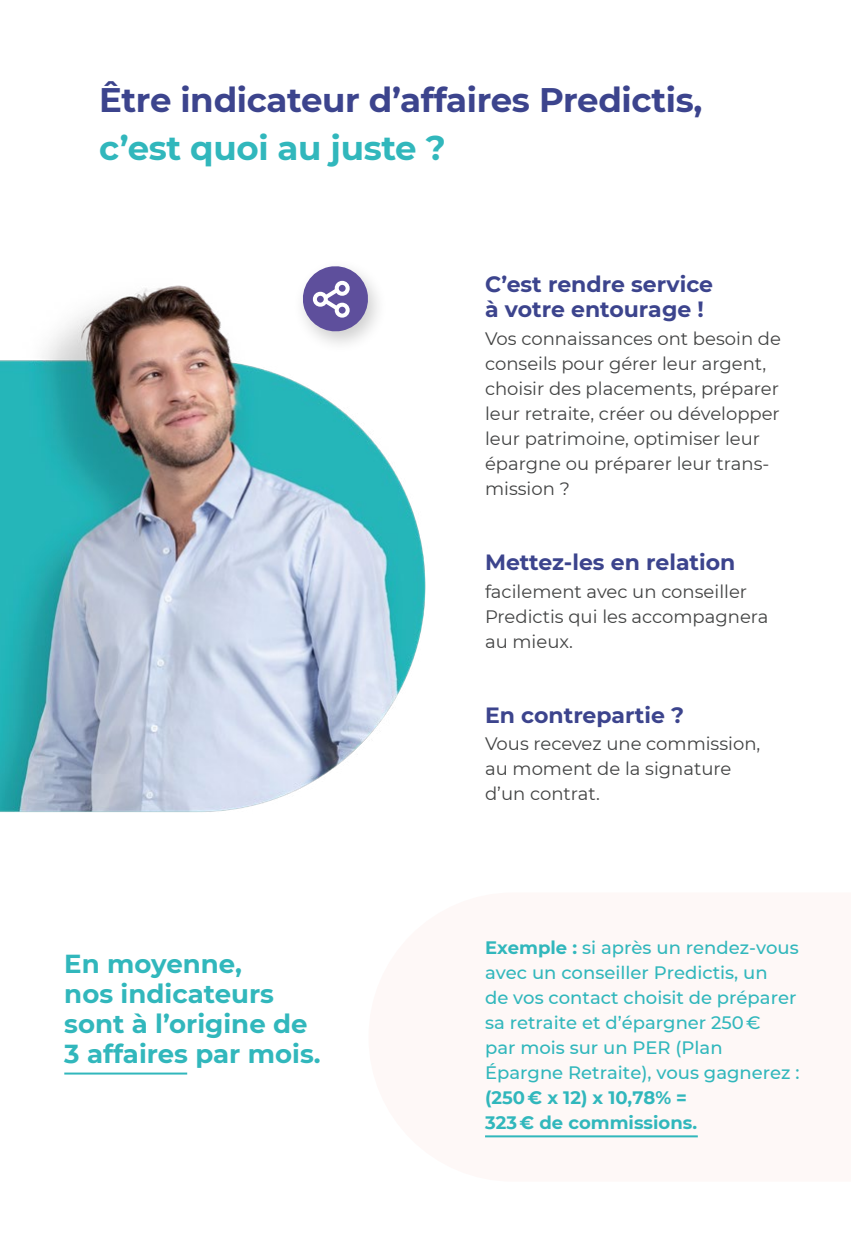
<style>
.page{position:relative;width:851px;height:1248px;background:#fff}
.page>*{position:absolute;margin:0;border:0;box-sizing:border-box;transform-origin:0 0}
.t1{font:700 34px "Montserrat";letter-spacing:-.01em;color:#3c448d}
.t2{font:700 34px "Montserrat";letter-spacing:-.01em;color:#31b7bc}
.t3{font:700 26px/30px "Montserrat";color:#31b7bc}
.t4{font:700 22px/25px "Montserrat";color:#3c448d}
.t5{font:18px/25px "Montserrat";color:#424343}
.t6{font:500 18px/25px "Montserrat";color:#31b7bc}
.t7{font:700 18px/25px "Montserrat";color:#31b7bc}
.s1{font-weight:700}
</style>
<div class="page">
<hr style="left:64px;top:1072px;width:123px;height:2px;background:#31b7bc">
<hr style="left:485px;top:1135px;width:212px;height:2px;background:#31b7bc">
<img style="left:0;top:266px;width:426px;height:546px">
<h1 class="t1" style="left:99px;top:76px;width:604px">Être indicateur d’affaires Predictis,</h1>
<h1 class="t2" style="left:99px;top:124px;width:348px">c’est quoi au juste ?</h1>
<p class="t4" style="left:485px;top:270px;width:229px">C’est rendre service à votre entourage !</p>
<p class="t5" style="left:485px;top:325px;width:297px">Vos connaissances ont besoin de conseils pour gérer leur argent, choisir des placements, préparer leur retraite, créer ou développer leur patrimoine, optimiser leur épargne ou préparer leur trans&shy;mission ?</p>
<p class="t4" style="left:485px;top:548px;width:252px">Mettez-les en relation</p>
<p class="t5" style="left:485px;top:578px;width:285px">facilement avec un conseiller<br>Predictis qui les accompagnera au mieux.</p>
<h2 class="t3" style="left:64px;top:946px;width:258px">En moyenne,<br>nos indicateurs sont à l’origine de<br>3 affaires par mois.</h2>
<p class="t4" style="left:485px;top:701px;width:201px">En contrepartie ?</p>
<p class="t5" style="left:485px;top:730px;width:277px">Vous recevez une commission, au moment de la signature d’un contrat.</p>
<p class="t6" style="left:485px;top:934px;width:316px"><span class="s1">Exemple :</span> si après un rendez-vous avec un conseiller Predictis, un<br>de vos contact choisit de préparer sa retraite et d’épargner 250 €<br>par mois sur un PER (Plan<br>Épargne Retraite), vous gagnerez :</p>
<p class="t7" style="left:485px;top:1083px;width:213px">(250 € x 12) x 10,78% =<br>323 € de commissions.</p>
</div>
